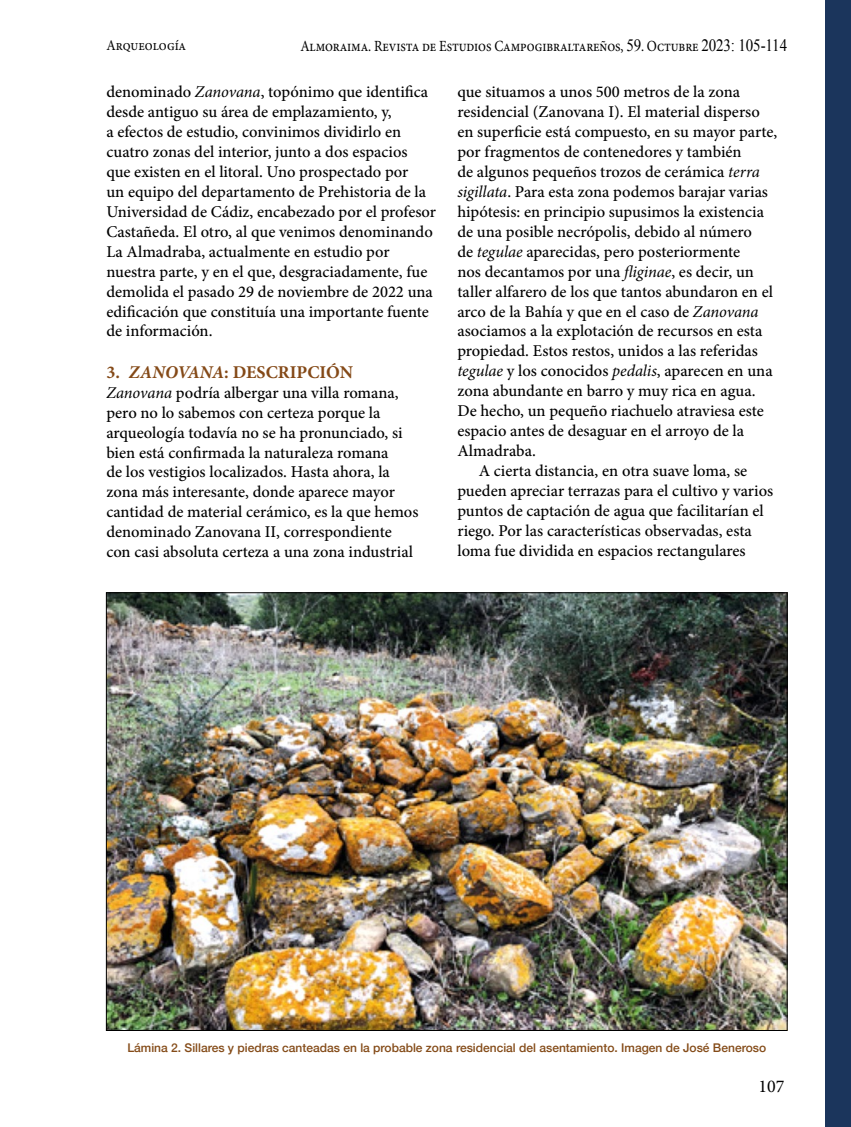
<style>
.page{position:relative;width:851px;height:1127px;background:#fff}
.page>*{position:absolute;margin:0;border:0;box-sizing:border-box;transform-origin:0 0}
.t1{font:700 18px "Minion Pro";color:#844917}
.t2{font:18px "Minion Pro";color:#000}
.t3{font:500 16.5px/20px "Minion Pro";color:#000}
.t4{font:15.6px "Minion Pro";letter-spacing:-.01em;color:#000;scale:.87 1}
.t5{font:14.85px "Minion Pro";color:#000;scale:.91 1}
.t6{font:500 12px "Helvetica Neue";color:#844b18}
.s1{font-family:"Times New Roman";font-size:17.25px}
.s2{font-weight:400;font-style:italic}
.s3{font-style:italic}
</style>
<div class="page">
<div style="left:825px;top:0;width:25px;height:1127px;background:#1b355c"></div>
<img style="left:108px;top:594px;width:677px;height:435px">
<p class="t5" style="left:106px;top:36px;width:89px">Arqueología</p>
<p class="t4" style="left:300px;top:35px;width:561px">Almoraima. Revista de Estudios Campogibraltareños, <span class="s1">59</span>. Octubre <span class="s1">2023: 105-114</span></p>
<p class="t3" style="left:106px;top:82px;width:331px">denominado <span class="s2">Zanovana</span>, topónimo que identifica desde antiguo su área de emplazamiento, y,<br>a efectos de estudio, convinimos dividirlo en cuatro zonas del interior, junto a dos espacios<br>que existen en el litoral. Uno prospectado por<br>un equipo del departamento de Prehistoria de la Universidad de Cádiz, encabezado por el profesor Castañeda. El otro, al que venimos denominando La Almadraba, actualmente en estudio por nuestra parte, y en el que, desgraciadamente, fue demolida el pasado 29 de noviembre de 2022 una edificación que constituía una importante fuente de información.</p>
<p class="t1" style="left:106px;top:359px;width:248px">3. <span class="s3">ZANOVANA</span>: DESCRIPCIÓN</p>
<p class="t3" style="left:106px;top:382px;width:313px"><span class="s2">Zanovana</span> podría albergar una villa romana, pero no lo sabemos con certeza porque la arqueología todavía no se ha pronunciado, si bien está confirmada la naturaleza romana<br>de los vestigios localizados. Hasta ahora, la zona más interesante, donde aparece mayor cantidad de material cerámico, es la que hemos denominado Zanovana II, correspondiente con casi absoluta certeza a una zona industrial</p>
<p class="t3" style="left:457px;top:82px;width:284px">que situamos a unos 500 metros de la zona</p>
<p class="t3" style="left:457px;top:102px;width:304px">residencial (Zanovana I). El material disperso</p>
<p class="t3" style="left:457px;top:122px;width:321px">en superficie está compuesto, en su mayor parte,</p>
<p class="t3" style="left:457px;top:142px;width:286px">por fragmentos de contenedores y también</p>
<p class="t3" style="left:457px;top:162px;width:304px">de algunos pequeños trozos de cerámica <span class="s2">terra</span></p>
<p class="t3" style="left:457px;top:182px;width:312px"><span class="s2">sigillata</span>. Para esta zona podemos barajar varias</p>
<p class="t3" style="left:457px;top:202px;width:308px">hipótesis: en principio supusimos la existencia</p>
<p class="t3" style="left:457px;top:221px;width:296px">de una posible necrópolis, debido al número</p>
<p class="t3" style="left:457px;top:241px;width:284px">de <span class="s2">tegulae</span> aparecidas, pero posteriormente</p>
<p class="t3" style="left:457px;top:261px;width:298px">nos decantamos por una <span class="s2">fliginae</span>, es decir, un</p>
<p class="t3" style="left:457px;top:281px;width:317px">taller alfarero de los que tantos abundaron en el</p>
<p class="t3" style="left:457px;top:301px;width:303px">arco de la Bahía y que en el caso de <span class="s2">Zanovana</span></p>
<p class="t3" style="left:457px;top:321px;width:306px">asociamos a la explotación de recursos en esta</p>
<p class="t3" style="left:457px;top:341px;width:302px">propiedad. Estos restos, unidos a las referidas</p>
<p class="t3" style="left:457px;top:361px;width:317px"><span class="s2">tegulae</span> y los conocidos <span class="s2">pedalis</span>, aparecen en una</p>
<p class="t3" style="left:457px;top:381px;width:299px">zona abundante en barro y muy rica en agua.</p>
<p class="t3" style="left:457px;top:401px;width:308px">De hecho, un pequeño riachuelo atraviesa este</p>
<p class="t3" style="left:457px;top:421px;width:288px">espacio antes de desaguar en el arroyo de la</p>
<p class="t3" style="left:457px;top:441px;width:80px">Almadraba.</p>
<p class="t3" style="left:478px;top:461px;width:270px">A cierta distancia, en otra suave loma, se</p>
<p class="t3" style="left:457px;top:481px;width:317px">pueden apreciar terrazas para el cultivo y varios</p>
<p class="t3" style="left:457px;top:501px;width:308px">puntos de captación de agua que facilitarían el</p>
<p class="t3" style="left:457px;top:521px;width:296px">riego. Por las características observadas, esta</p>
<p class="t3" style="left:457px;top:541px;width:290px">loma fue dividida en espacios rectangulares</p>
<p class="t6" style="left:127px;top:1038px;width:640px">Lámina 2. Sillares y piedras canteadas en la probable zona residencial del asentamiento. Imagen de José Beneroso</p>
<p class="t2" style="left:758px;top:1074px;width:27px">107</p>
</div>
